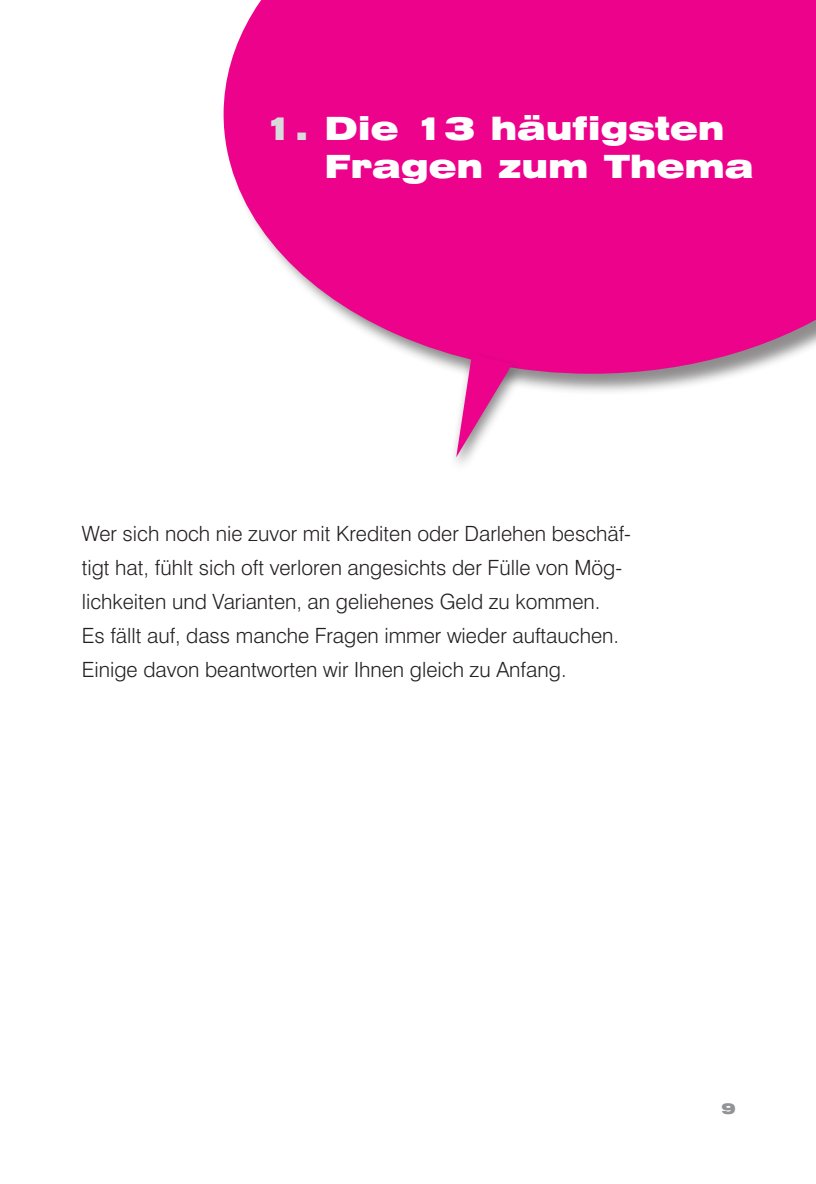
<style>
.page{position:relative;width:816px;height:1184px;background:#fff}
.page>*{position:absolute;margin:0;border:0;box-sizing:border-box;transform-origin:0 0}
.ü1_Kapitelanfang{font:900 expanded 32px/38px "Swiss 721 BT";color:#fff}
.kapitelvorspann{font:300 21px/34px "Swiss 721 BT";color:#231f20}
.t1{font:900 expanded 15px "Swiss 721 BT";color:#919396}
.s1{color:#d9dadc}
</style>
<div class="page">
<div style="left:224px;top:0;width:591px;height:396px;background:#231f20;opacity:.51"></div>
<svg style="left:223px;top:0;width:592px;height:374px;fill:#ed028c"></svg>
<div style="left:448px;top:350px;width:76px;height:122px;background:#231f20;opacity:.51"></div>
<svg style="left:456px;top:354px;width:56px;height:103px"></svg>
<p class="ü1_Kapitelanfang" style="left:324px;top:109px;width:430px;text-indent:-61px"><span class="s1">1.</span> Die 13 häufigsten<br>Fragen zum Thema</p>
<p class="kapitelvorspann" style="left:82px;top:516px;width:550px">Wer sich noch nie zuvor mit Krediten oder Darlehen beschäf&shy;tigt hat, fühlt sich oft verloren angesichts der Fülle von Mög&shy;lichkeiten und Varianten, an geliehenes Geld zu kommen.<br>Es fällt auf, dass manche Fragen immer wieder auftauchen.<br>Einige davon beantworten wir Ihnen gleich zu Anfang.</p>
<p class="t1" style="left:721px;top:1100px;width:16px">9</p>
</div>
